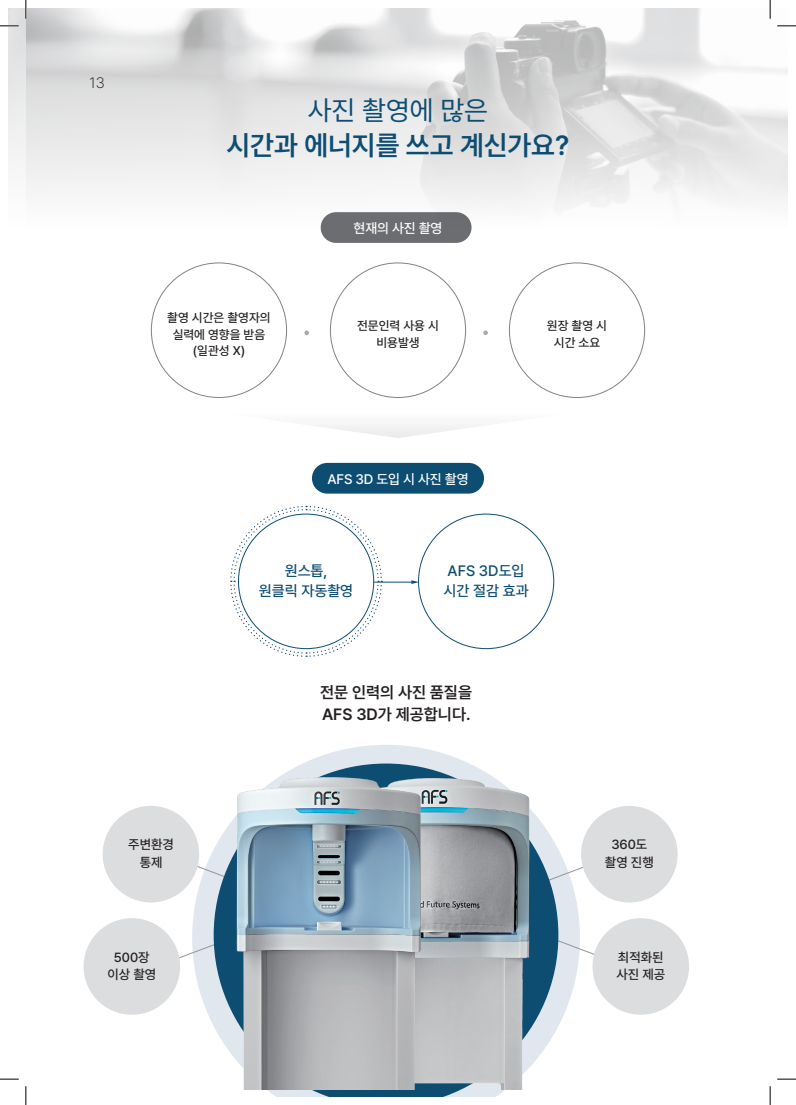
<style>
.page{position:relative;width:796px;height:1105px;background:#fff}
.page>*{position:absolute;margin:0;border:0;box-sizing:border-box;transform-origin:0 0}
.t1{font:600 27.5px "Pretendard";color:#0d4d72}
.t2{font:27.5px "Pretendard";color:#0d4d72}
.t3{font:600 16.25px/22.5px "Pretendard";color:#231f20}
.t4{font:500 15px/20px "Pretendard";color:#0d4d72;text-align:center}
.t5{font:200 15px "Pretendard";color:#231f20}
.t6{font:500 13.75px "Pretendard";letter-spacing:-.01em;color:#fff}
.t7{font:500 13.25px/17.5px "Pretendard";color:#231f20;text-align:center}
.t8{font:500 12.5px/16.2px "Pretendard";color:#231f20;text-align:center}
</style>
<div class="page">
<svg style="left:192px;top:745px;width:388px;height:281px"></svg>
<svg style="left:179px;top:925px;width:26px;height:39px"></svg>
<svg style="left:558px;top:925px;width:36px;height:39px"></svg>
<svg style="left:558px;top:852px;width:40px;height:39px"></svg>
<svg style="left:182px;top:852px;width:23px;height:39px"></svg>
<div style="left:581px;top:805px;width:96px;height:97px;background:#dcdddf;border-radius:50%"></div>
<div style="left:592px;top:917px;width:97px;height:97px;background:#dcdddf;border-radius:50%"></div>
<div style="left:103px;top:805px;width:96px;height:97px;background:#dcdddf;border-radius:50%"></div>
<div style="left:84px;top:917px;width:96px;height:97px;background:#dcdddf;border-radius:50%"></div>
<svg style="left:214px;top:763px;width:344px;height:333px"></svg>
<div style="left:312px;top:462px;width:172px;height:31px;background:#0d4d72;border-radius:15px"></div>
<svg style="left:26px;top:8px;width:762px;height:235px"></svg>
<svg style="left:313px;top:425px;width:170px;height:13px"></svg>
<svg style="left:411px;top:580px;width:7px;height:3px"></svg>
<hr style="left:374px;top:581px;width:40px;height:1px;background:#0d4d72">
<svg style="left:304px;top:330px;width:5px;height:5px"></svg>
<svg style="left:483px;top:330px;width:5px;height:5px"></svg>
<img style="left:334px;top:765px;width:209px;height:324px">
<img style="left:205px;top:770px;width:254px;height:319px">
<svg style="left:230px;top:505px;width:153px;height:152px"></svg>
<svg style="left:0;top:25px;width:19px;height:2px"></svg>
<svg style="left:777px;top:25px;width:19px;height:2px"></svg>
<svg style="left:0;top:1078px;width:19px;height:1px"></svg>
<svg style="left:777px;top:1078px;width:19px;height:1px"></svg>
<svg style="left:25px;top:0;width:2px;height:19px"></svg>
<svg style="left:25px;top:1086px;width:2px;height:18px"></svg>
<svg style="left:769px;top:0;width:2px;height:19px"></svg>
<svg style="left:769px;top:1086px;width:2px;height:18px"></svg>
<p class="t5" style="left:90px;top:72px;width:17px">13</p>
<h1 class="t2" style="left:308px;top:91px;width:182px">사진 촬영에 많은</h1>
<h1 class="t1" style="left:226px;top:125px;width:344px">시간과 에너지를 쓰고 계신가요?</h1>
<p class="t6" style="left:353px;top:218px;width:90px">현재의 사진 촬영</p>
<p class="t8" style="left:167px;top:309px;width:105px">촬영 시간은 촬영자의 실력에 영향을 받음 (일관성 X)</p>
<p class="t8" style="left:357px;top:317px;width:83px">전문인력 사용 시 비용발생</p>
<p class="t8" style="left:547px;top:317px;width:62px">원장 촬영 시 시간 소요</p>
<p class="t6" style="left:327px;top:469px;width:143px">AFS 3D 도입 시 사진 촬영</p>
<p class="t4" style="left:259px;top:559px;width:96px">원스톱,<br>원클릭 자동촬영</p>
<p class="t4" style="left:443px;top:559px;width:87px;text-align:left">AFS 3D도입 시간 절감 효과</p>
<h2 class="t3" style="left:320px;top:680px;width:153px">전문 인력의 사진 품질을<br>AFS 3D가 제공합니다.</h2>
<p class="t7" style="left:128px;top:835px;width:47px">주변환경 통제</p>
<p class="t7" style="left:605px;top:835px;width:50px">360도 촬영 진행</p>
<p class="t7" style="left:107px;top:947px;width:50px">500장 이상 촬영</p>
<p class="t7" style="left:616px;top:947px;width:50px;text-align:left">최적화된 사진 제공</p>
</div>
